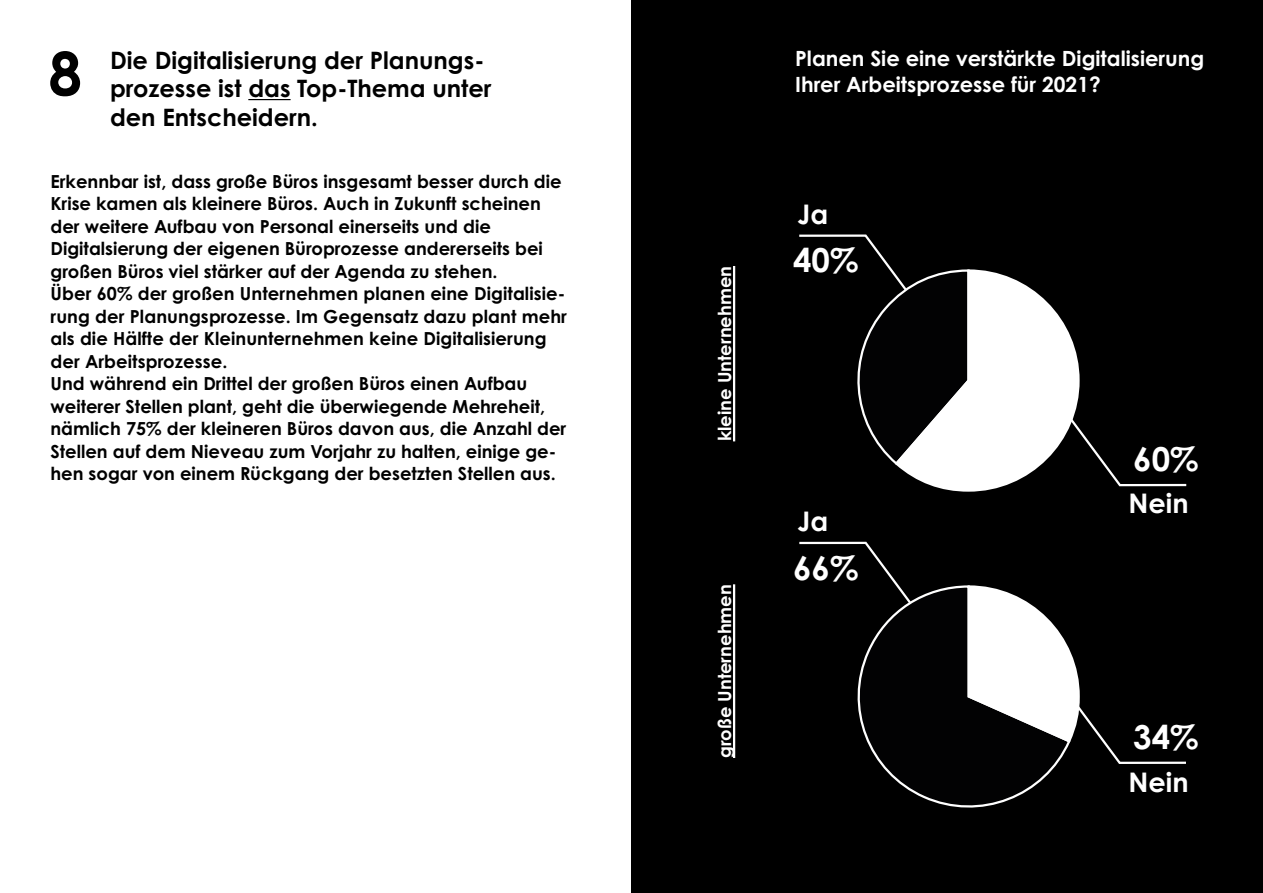
<style>
.page{position:relative;width:1263px;height:893px;background:#fff}
.page>*{position:absolute;margin:0;border:0;box-sizing:border-box;transform-origin:0 0}
.t1{font:700 60px "Century Gothic Pro";color:#000}
.t2{font:700 33px "Century Gothic Pro";color:#fff}
.t3{font:700 27px "Century Gothic Pro";color:#fff}
.t4{font:700 24px/28.5px "Century Gothic Pro";color:#000}
.t5{font:700 21px/25.5px "Century Gothic Pro";color:#fff}
.t6{font:700 18px/22.5px "Century Gothic Pro";color:#000}
.t7{font:700 18px "Century Gothic Pro";color:#fff}
</style>
<div class="page">
<div style="left:631px;top:0;width:632px;height:893px;background:#000"></div>
<hr style="left:733px;top:266px;width:2px;height:175px;background:#fff">
<hr style="left:733px;top:584px;width:2px;height:174px;background:#fff">
<svg style="left:799px;top:541px;width:99px;height:43px"></svg>
<svg style="left:799px;top:234px;width:388px;height:258px"></svg>
<svg style="left:857px;top:584px;width:199px;height:224px"></svg>
<svg style="left:966px;top:584px;width:220px;height:181px"></svg>
<hr style="left:248px;top:99px;width:43px;height:1px;background:#000">
<p class="t1" style="left:48px;top:36px;width:35px">8</p>
<p class="t4" style="left:110px;top:45px;width:383px">Die Digitalisierung der Planungs&shy;prozesse ist das Top-Thema unter den Entscheidern.</p>
<p class="t6" style="left:50px;top:170px;width:513px">Erkennbar ist, dass große Büros insgesamt besser durch die Krise kamen als kleinere Büros. Auch in Zukunft scheinen der weitere Aufbau von Personal einerseits und die Digitalsierung der eigenen Büroprozesse andererseits bei großen Büros viel stärker auf der Agenda zu stehen.</p>
<p class="t6" style="left:50px;top:282px;width:518px">Über 60% der großen Unternehmen planen eine Digitalisie&shy;rung der Planungsprozesse. Im Gegensatz dazu plant mehr als die Hälfte der Kleinunternehmen keine Digitalisierung der Arbeitsprozesse.</p>
<p class="t6" style="left:50px;top:372px;width:517px">Und während ein Drittel der großen Büros einen Aufbau weiterer Stellen plant, geht die überwiegende Mehreheit, nämlich 75% der kleineren Büros davon aus, die Anzahl der Stellen auf dem Nieveau zum Vorjahr zu halten, einige ge&shy;hen sogar von einem Rückgang der besetzten Stellen aus.</p>
<p class="t7" style="left:713px;top:441px;width:177px;rotate:-90deg">kleine Unternehmen</p>
<p class="t7" style="left:713px;top:758px;width:175px;rotate:-90deg">große Unternehmen</p>
<p class="t5" style="left:795px;top:46px;width:411px">Planen Sie eine verstärkte Digitalisierung<br>Ihrer Arbeitsprozesse für 2021?</p>
<p class="t3" style="left:797px;top:197px;width:32px">Ja</p>
<p class="t2" style="left:793px;top:240px;width:67px">40%</p>
<p class="t3" style="left:797px;top:505px;width:32px">Ja</p>
<p class="t2" style="left:793px;top:547px;width:67px">66%</p>
<p class="t2" style="left:1133px;top:438px;width:67px">60%</p>
<p class="t3" style="left:1128px;top:486px;width:61px">Nein</p>
<p class="t2" style="left:1133px;top:717px;width:67px">34%</p>
<p class="t3" style="left:1128px;top:765px;width:61px">Nein</p>
</div>
